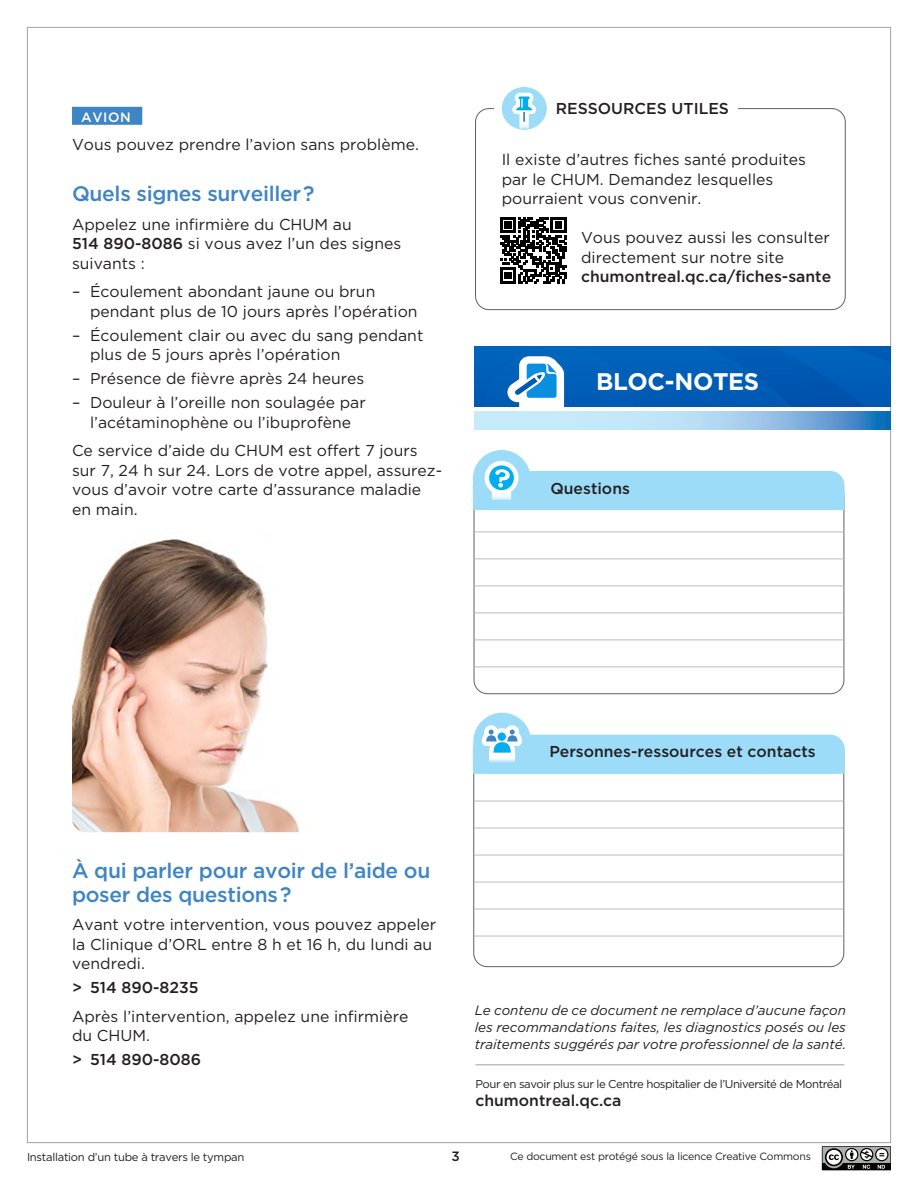
<style>
.page{position:relative;width:918px;height:1188px;background:#fff}
.page>*{position:absolute;margin:0;border:0;box-sizing:border-box;transform-origin:0 0}
.t1{font:700 24px "Gotham";letter-spacing:-.015em;color:#fff}
.t2{font:500 21px/24px "Gotham";letter-spacing:-.015em;color:#3e85c5}
.t3{font:15.75px/19.5px "Gotham";color:#231f20}
.t4{font:500 15.75px "Gotham";color:#231f20}
.t5{font:italic 13.5px/17.4px "Gotham";letter-spacing:-.005em;color:#231f20;text-align:justify}
.t6{font:500 13.5px "Gotham";letter-spacing:.05em;color:#fff}
.t7{font:500 13.5px "Gotham";color:#231f20}
.t8{font:11.4px "Gotham";letter-spacing:-.04em;color:#231f20}
.t9{font:11.25px "Gotham";letter-spacing:-.025em;color:#231f20}
.t10{font:10.5px "Gotham";letter-spacing:-.025em;color:#231f20}
.s1{font-weight:500}
</style>
<div class="page">
<svg style="left:822px;top:1146px;width:69px;height:24px;background:#737673"></svg>
<hr style="left:475px;top:1064px;width:369px;height:1px;background:#a0a1a5">
<div style="left:475px;top:108px;width:371px;height:202px;border:1px solid #616164;border-radius:13px"></div>
<div style="left:494px;top:101px;width:71px;height:11px;background:#fff"></div>
<svg style="left:502px;top:87px;width:45px;height:43px"></svg>
<div style="left:556px;top:100px;width:181px;height:18px;background:#fff"></div>
<svg style="left:500px;top:217px;width:67px;height:66px"></svg>
<div style="left:72px;top:107px;width:70px;height:18px;background:#3e85c5"></div>
<img style="left:72px;top:539px;width:228px;height:293px">
<hr style="left:474px;top:531px;width:370px;height:1px;background:#bcbdc0">
<hr style="left:474px;top:558px;width:370px;height:1px;background:#bcbdc0">
<hr style="left:474px;top:585px;width:370px;height:1px;background:#bcbdc0">
<hr style="left:474px;top:612px;width:370px;height:1px;background:#bcbdc0">
<hr style="left:474px;top:639px;width:370px;height:1px;background:#bcbdc0">
<hr style="left:474px;top:666px;width:370px;height:1px;background:#bcbdc0">
<div style="left:474px;top:472px;width:370px;height:37px;background:#9cdcf8;border-radius:14px"></div>
<div style="left:473px;top:471px;width:371px;height:39px;border:2px solid #9cdcf8;border-radius:14px"></div>
<div style="left:473px;top:486px;width:371px;height:24px;background:#9cdcf8"></div>
<svg style="left:473px;top:450px;width:58px;height:55px"></svg>
<img style="left:475px;top:347px;width:415px;height:60px">
<svg style="left:475px;top:411px;width:415px;height:19px;background:#a0cceb"></svg>
<svg style="left:507px;top:356px;width:57px;height:51px"></svg>
<hr style="left:474px;top:801px;width:369px;height:1px;background:#bcbdc0">
<hr style="left:474px;top:828px;width:369px;height:1px;background:#bcbdc0">
<hr style="left:474px;top:855px;width:369px;height:1px;background:#bcbdc0">
<hr style="left:474px;top:882px;width:369px;height:1px;background:#bcbdc0">
<hr style="left:474px;top:909px;width:369px;height:1px;background:#bcbdc0">
<hr style="left:474px;top:936px;width:369px;height:1px;background:#bcbdc0">
<div style="left:474px;top:735px;width:370px;height:38px;background:#9cdcf8;border-radius:14px"></div>
<div style="left:473px;top:735px;width:372px;height:39px;border:2px solid #9cdcf8;border-radius:14px"></div>
<div style="left:473px;top:745px;width:372px;height:29px;background:#9cdcf8"></div>
<svg style="left:473px;top:713px;width:58px;height:55px"></svg>
<p class="t6" style="left:81px;top:109px;width:51px">AVION</p>
<p class="t3" style="left:72px;top:135px;width:348px">Vous pouvez prendre l’avion sans problème.</p>
<h2 class="t2" style="left:72px;top:182px;width:244px">Quels signes surveiller?</h2>
<p class="t3" style="left:72px;top:214px;width:331px">Appelez une infirmière du CHUM au<br><span class="s1">514 890-8086</span> si vous avez l’un des signes suivants :</p>
<p class="t3" style="left:90px;top:282px;width:329px;text-indent:-18px">– Écoulement abondant jaune ou brun pendant plus de 10 jours après l’opération</p>
<p class="t3" style="left:90px;top:325px;width:335px;text-indent:-18px">– Écoulement clair ou avec du sang pendant plus de 5 jours après l’opération</p>
<p class="t3" style="left:72px;top:369px;width:294px">– Présence de fièvre après 24 heures</p>
<p class="t3" style="left:72px;top:393px;width:295px;text-align:center">– Douleur à l’oreille non soulagée par l’acétaminophène ou l’ibuprofène</p>
<p class="t3" style="left:72px;top:441px;width:372px">Ce service d’aide du CHUM est offert 7 jours sur 7, 24 h sur 24. Lors de votre appel, assurez&shy;vous d’avoir votre carte d’assurance maladie en main.</p>
<p class="t4" style="left:556px;top:99px;width:175px">RESSOURCES UTILES</p>
<p class="t3" style="left:502px;top:150px;width:306px">Il existe d’autres fiches santé produites par le CHUM. Demandez lesquelles pourraient vous convenir.</p>
<p class="t3" style="left:581px;top:228px;width:250px">Vous pouvez aussi les consulter directement sur notre site</p>
<p class="t4" style="left:581px;top:267px;width:252px">chumontreal.qc.ca/fiches-sante</p>
<h1 class="t1" style="left:596px;top:367px;width:165px">BLOC-NOTES</h1>
<p class="t4" style="left:550px;top:478px;width:81px">Questions</p>
<p class="t4" style="left:549px;top:742px;width:268px">Personnes-ressources et contacts</p>
<h2 class="t2" style="left:72px;top:858px;width:360px">À qui parler pour avoir de l’aide ou poser des questions?</h2>
<p class="t3" style="left:72px;top:915px;width:366px">Avant votre intervention, vous pouvez appeler la Clinique d’ORL entre 8 h et 16 h, du lundi au vendredi.</p>
<p class="t4" style="left:72px;top:978px;width:128px">&gt; 514 890-8235</p>
<p class="t3" style="left:72px;top:1006px;width:338px">Après l’intervention, appelez une infirmière du CHUM.</p>
<p class="t4" style="left:72px;top:1050px;width:131px">&gt; 514 890-8086</p>
<p class="t5" style="left:475px;top:1001px;width:373px">Le contenu de ce document ne remplace d’aucune façon les recommandations faites, les diagnostics posés ou les traitements suggérés par votre professionnel de la santé.</p>
<p class="t8" style="left:475px;top:1077px;width:368px">Pour en savoir plus sur le Centre hospitalier de l’Université de Montréal</p>
<p class="t4" style="left:475px;top:1091px;width:148px">chumontreal.qc.ca</p>
<p class="t9" style="left:27px;top:1150px;width:219px">Installation d’un tube à travers le tympan</p>
<p class="t7" style="left:451px;top:1148px;width:10px">3</p>
<p class="t10" style="left:510px;top:1150px;width:302px">Ce document est protégé sous la licence Creative Commons</p>
</div>
